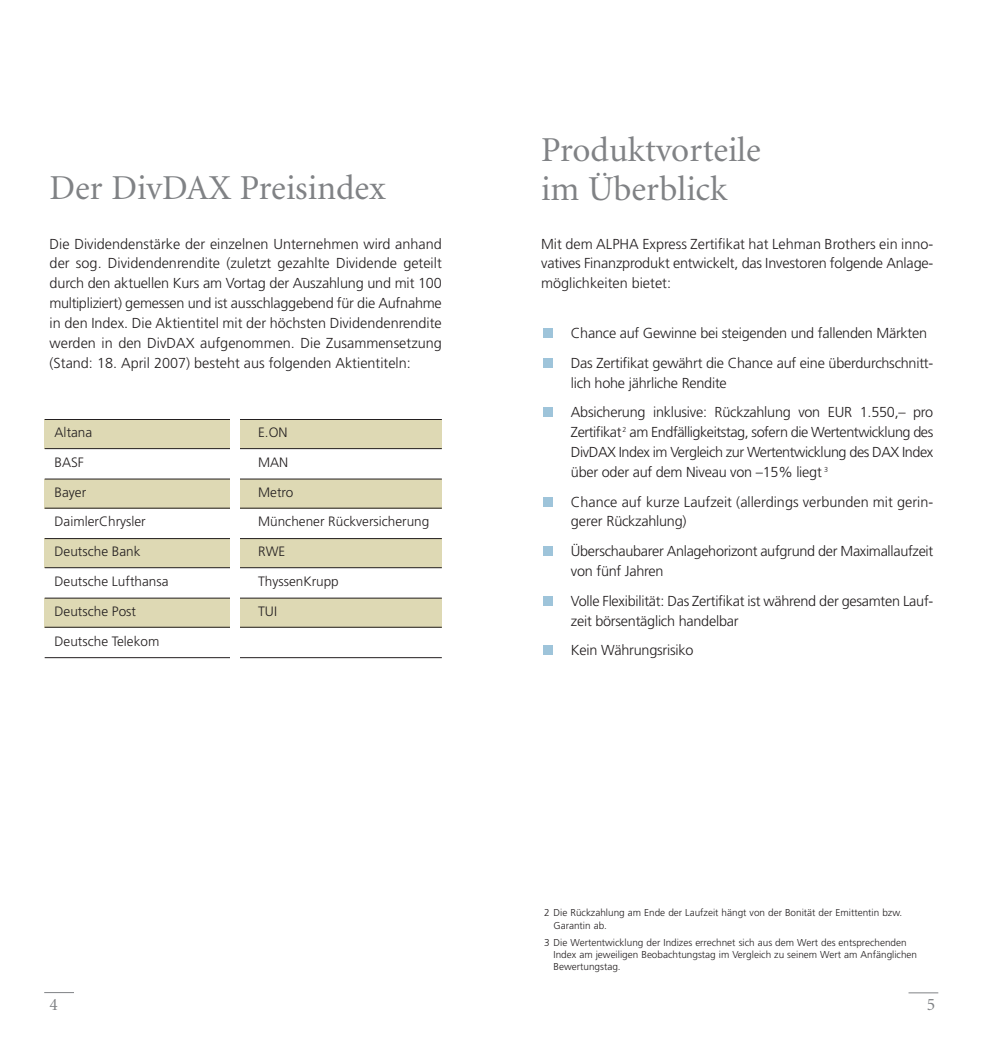
<style>
.page{position:relative;width:983px;height:1042px;background:#fff}
.page>*{position:absolute;margin:0;border:0;box-sizing:border-box;transform-origin:0 0}
.t1{font:35px/38.5px "Minion";color:#808285}
.t2{font:17.5px "Minion";color:#808285}
.t3{font:300 14.35px/19.8px "Frutiger";letter-spacing:-.015em;color:#231f20}
.t4{font:300 13.65px/29.8px "Frutiger";color:#231f20}
.t5{font:300 9.97px/12.2px "Frutiger";color:#231f20}
</style>
<div class="page">
<div style="left:45px;top:419px;width:396px;height:30px;background:#ded9b4"></div>
<hr style="left:45px;top:419px;width:396px;height:1px;background:#231f20">
<hr style="left:45px;top:448px;width:396px;height:1px;background:#231f20">
<div style="left:45px;top:479px;width:396px;height:29px;background:#ded9b4"></div>
<hr style="left:45px;top:478px;width:396px;height:1px;background:#231f20">
<hr style="left:45px;top:508px;width:396px;height:1px;background:#231f20">
<div style="left:45px;top:538px;width:396px;height:30px;background:#ded9b4"></div>
<hr style="left:45px;top:538px;width:396px;height:1px;background:#231f20">
<hr style="left:45px;top:567px;width:396px;height:1px;background:#231f20">
<div style="left:45px;top:598px;width:396px;height:29px;background:#ded9b4"></div>
<hr style="left:45px;top:598px;width:396px;height:1px;background:#231f20">
<hr style="left:45px;top:657px;width:396px;height:1px;background:#231f20">
<hr style="left:45px;top:627px;width:396px;height:1px;background:#231f20">
<div style="left:542px;top:645px;width:10px;height:10px;background:#9ec4da"></div>
<div style="left:542px;top:596px;width:10px;height:10px;background:#9ec4da"></div>
<div style="left:542px;top:546px;width:10px;height:10px;background:#9ec4da"></div>
<div style="left:542px;top:497px;width:10px;height:9px;background:#9ec4da"></div>
<div style="left:542px;top:407px;width:10px;height:10px;background:#9ec4da"></div>
<div style="left:542px;top:358px;width:10px;height:10px;background:#9ec4da"></div>
<div style="left:542px;top:328px;width:10px;height:10px;background:#9ec4da"></div>
<hr style="left:44px;top:992px;width:30px;height:1px;background:#808285">
<hr style="left:908px;top:992px;width:30px;height:1px;background:#808285">
<div style="left:230px;top:415px;width:10px;height:245px;background:#fff"></div>
<h1 class="t1" style="left:50px;top:171px;width:337px">Der DivDAX Preisindex</h1>
<p class="t3" style="left:50px;top:235px;width:393px;text-align:justify">Die Dividendenstärke der einzelnen Unternehmen wird anhand der sog. Dividendenrendite (zuletzt gezahlte Dividende geteilt durch den aktuellen Kurs am Vortag der Auszahlung und mit 100 multipliziert) gemessen und ist ausschlaggebend für die Aufnahme in den Index. Die Aktientitel mit der höchsten Dividendenrendite werden in den DivDAX aufgenommen. Die Zusammensetzung (Stand: 18. April 2007) besteht aus folgenden Aktientiteln:</p>
<p class="t4" style="left:55px;top:418px;width:115px">Altana<br>BASF<br>Bayer<br>DaimlerChrysler<br>Deutsche Bank<br>Deutsche Lufthansa<br>Deutsche Post<br>Deutsche Telekom</p>
<p class="t4" style="left:258px;top:418px;width:173px">E.ON<br>MAN<br>Metro<br>Münchener Rückversicherung<br>RWE<br>ThyssenKrupp<br>TUI</p>
<h1 class="t1" style="left:541px;top:134px;width:221px">Produktvorteile im Überblick</h1>
<p class="t3" style="left:541px;top:235px;width:393px;text-align:justify">Mit dem ALPHA Express Zertifikat hat Lehman Brothers ein inno&shy;vatives Finanzprodukt entwickelt, das Investoren folgende Anlage&shy;möglichkeiten bietet:</p>
<p class="t3" style="left:570px;top:319px;width:364px;line-height:29.8px">Chance auf Gewinne bei steigenden und fallenden Märkten<br>Das Zertifikat gewährt die Chance auf eine überdurchschnitt-</p>
<p class="t3" style="left:570px;top:369px;width:364px;line-height:29.8px">lich hohe jährliche Rendite<br>Absicherung inklusive: Rückzahlung von EUR 1.550,– pro</p>
<p class="t3" style="left:570px;top:423px;width:364px;text-align:justify">Zertifikat <sup>2</sup> am Endfälligkeitstag, sofern die Wertentwicklung des DivDAX Index im Vergleich zur Wertentwicklung des DAX Index über oder auf dem Niveau von –15% liegt <sup>3</sup></p>
<p class="t3" style="left:570px;top:493px;width:364px">Chance auf kurze Laufzeit (allerdings verbunden mit gerin&shy;gerer Rückzahlung)</p>
<p class="t3" style="left:570px;top:542px;width:364px">Überschaubarer Anlagehorizont aufgrund der Maximallaufzeit von fünf Jahren</p>
<p class="t3" style="left:570px;top:592px;width:364px">Volle Flexibilität: Das Zertifikat ist während der gesamten Lauf&shy;zeit börsentäglich handelbar</p>
<p class="t3" style="left:570px;top:642px;width:124px">Kein Währungsrisiko</p>
<p class="t5" style="left:553px;top:907px;width:350px;text-indent:-9px">2 Die Rückzahlung am Ende der Laufzeit hängt von der Bonität der Emittentin bzw.<br>Garantin ab.</p>
<p class="t5" style="left:553px;top:937px;width:365px;text-indent:-9px">3 Die Wertentwicklung der Indizes errechnet sich aus dem Wert des entsprechenden<br>Index am jeweiligen Beobachtungstag im Vergleich zu seinem Wert am Anfänglichen<br>Bewertungstag.</p>
<p class="t2" style="left:50px;top:997px;width:10px">4</p>
<p class="t2" style="left:926px;top:997px;width:10px">5</p>
</div>
